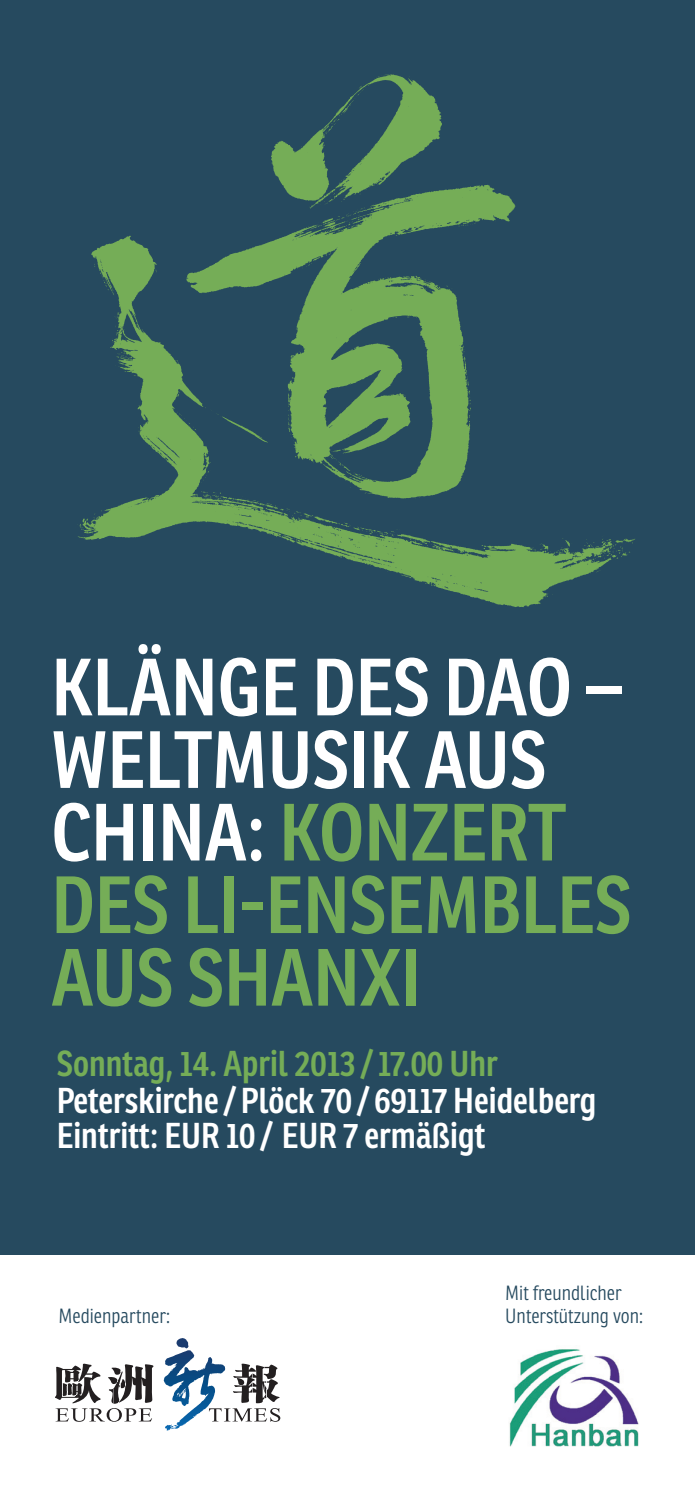
<style>
.page{position:relative;width:695px;height:1489px;background:#fff}
.page>*{position:absolute;margin:0;border:0;box-sizing:border-box;transform-origin:0 0}
.t1{font:600 78.75px/72.5px "Ronnia Cond";color:#fff}
.t2{font:600 35px/35px "Ronnia Cond";color:#fff}
.t3{font:600 35px "Ronnia Cond";color:#75ad57}
.t4{font:300 20px "Ronnia Cond";color:#264a5f}
.s1{color:#75ad57}
</style>
<div class="page">
<div style="left:0;top:0;width:694px;height:1488px;background:#264a5f"></div>
<div style="left:0;top:1255px;width:694px;height:233px;background:#fff"></div>
<img style="left:78px;top:74px;width:557px;height:533px">
<svg style="left:178px;top:1338px;width:10px;height:10px"></svg>
<svg style="left:209px;top:1363px;width:71px;height:58px"></svg>
<svg style="left:55px;top:1363px;width:98px;height:58px"></svg>
<img style="left:509px;top:1349px;width:130px;height:98px">
<h1 class="t1" style="left:51px;top:651px;width:581px">KLÄNGE DES DAO –<br>WELTMUSIK AUS<br>CHINA: <span class="s1">KONZERT<br>DES LI-ENSEMBLES<br>AUS SHANXI</span></h1>
<p class="t3" style="left:57px;top:1042px;width:442px">SONNTAG, 14. APRIL 2013 /17.00 UHR</p>
<p class="t2" style="left:57px;top:1083px;width:541px">PETERSKIRCHE /PLÖCK 70 / 69117 HEIDELBERG<br>EINTRITT: EUR</p>
<p class="t2" style="left:226px;top:1118px;width:62px">10/ EUR</p>
<p class="t2" style="left:343px;top:1118px;width:144px">7 ERMÄßIGT</p>
<p class="t4" style="left:505px;top:1281px;width:118px">Mit freundlicher</p>
<p class="t4" style="left:58px;top:1303px;width:113px">Medienpartner:</p>
<p class="t4" style="left:505px;top:1303px;width:139px">Unterstützung von:</p>
</div>
